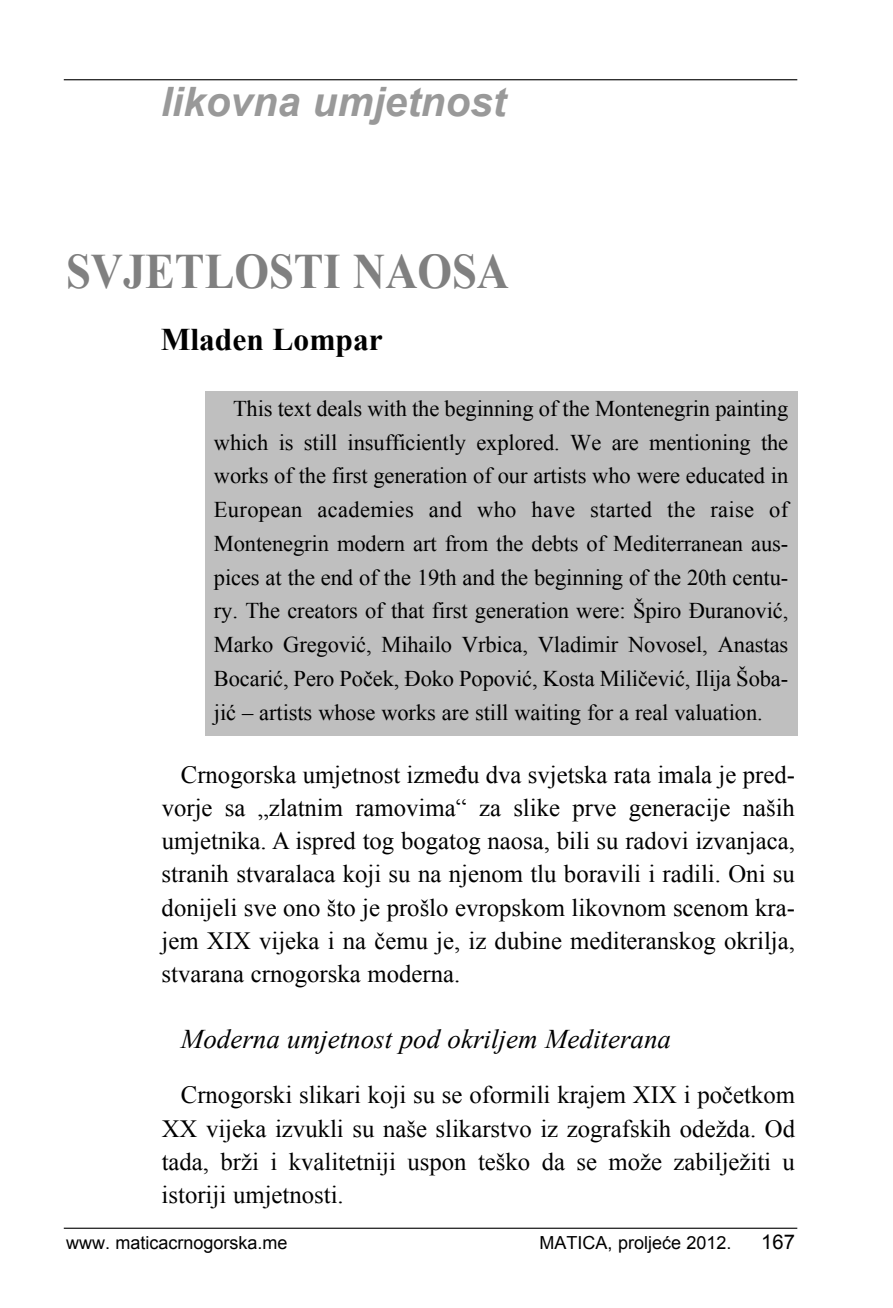
<style>
.page{position:relative;width:893px;height:1308px;background:#fff}
.page>*{position:absolute;margin:0;border:0;box-sizing:border-box;transform-origin:0 0}
.t1{font:700 49.5px "Times New Roman";color:#808080;scale:.9 1}
.t2{font:italic 700 40.5px "Arial";color:#999}
.t3{font:700 31.5px "Times New Roman";color:#000}
.t4{font:italic 27px "Times New Roman";color:#000}
.t5{font:24.75px/33.1px "Times New Roman";color:#000;text-align:justify}
.t6{font:22.5px/33.8px "Times New Roman";letter-spacing:-.005em;color:#000;text-align:justify}
.t7{font:20.25px "Arial";color:#000}
.t8{font:18px "Arial";color:#000}
</style>
<div class="page">
<hr style="left:64px;top:1227px;width:733px;height:1px;background:#000">
<hr style="left:64px;top:79px;width:733px;height:1px;background:#000">
<div style="left:205px;top:391px;width:592px;height:344px;background:#bfbfbf"></div>
<h2 class="t2" style="left:161px;top:80px;width:347px">likovna umjetnost</h2>
<h1 class="t1" style="left:66px;top:243px;width:494px">SVJETLOSTI NAOSA</h1>
<h3 class="t3" style="left:161px;top:322px;width:224px">Mladen Lompar</h3>
<p class="t6" style="left:214px;top:391px;width:576px;text-indent:19px">This text deals with the beginning of the Montenegrin painting which is still insufficiently explored. We are mentioning the works of the first generation of our artists who were educated in European academies and who have started the raise of Montenegrin modern art from the debts of Mediterranean aus&shy;pices at the end of the 19th and the beginning of the 20th centu&shy;ry. The creators of that first generation were: Špiro Đuranović, Marko Gregović, Mihailo Vrbica, Vladimir Novosel, Anastas Bocarić, Pero Poček, Đoko Popović, Kosta Miličević, Ilija Šoba&shy;jić – artists whose works are still waiting for a real valuation.</p>
<p class="t5" style="left:162px;top:758px;width:635px;text-indent:19px">Crnogorska umjetnost između dva svjetska rata imala je pred&shy;vorje sa „zlatnim ramovima“ za slike prve generacije naših umjetnika. A ispred tog bogatog naosa, bili su radovi izvanjaca, stranih stvaralaca koji su na njenom tlu boravili i radili. Oni su donijeli sve ono što je prošlo evropskom likovnom scenom kra&shy;jem XIX vijeka i na čemu je, iz dubine mediteranskog okrilja, stvarana crnogorska moderna.</p>
<p class="t4" style="left:181px;top:1023px;width:492px">Moderna umjetnost pod okriljem Mediterana</p>
<p class="t5" style="left:162px;top:1078px;width:635px;text-indent:19px">Crnogorski slikari koji su se oformili krajem XIX i početkom XX vijeka izvukli su naše slikarstvo iz zografskih odežda. Od tada, brži i kvalitetniji uspon teško da se može zabilježiti u istoriji umjetnosti.</p>
<p class="t8" style="left:66px;top:1232px;width:223px">www. maticacrnogorska.me</p>
<p class="t8" style="left:540px;top:1232px;width:194px">MATICA, proljeće 2012.</p>
<p class="t7" style="left:761px;top:1231px;width:35px">167</p>
</div>
